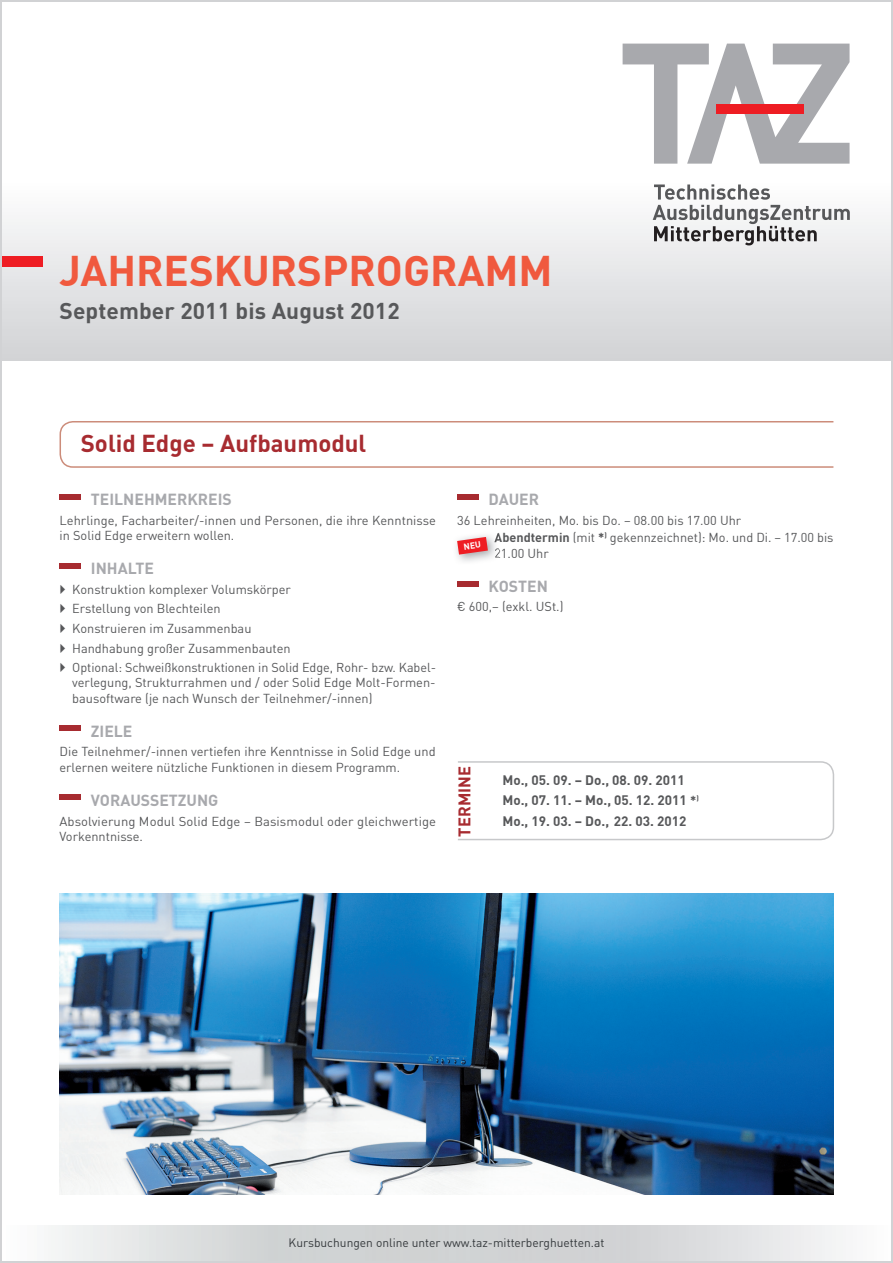
<style>
.page{position:relative;width:893px;height:1263px;background:#fff}
.page>*{position:absolute;margin:0;border:0;box-sizing:border-box;transform-origin:0 0}
.t1{font:700 42px "DIN";color:#f0593e}
.t2{font:700 24px "DIN";color:#a72b30}
.t3{font:700 22.5px "DIN";letter-spacing:.005em;color:#57585a}
.t4{font:700 16.5px "DIN";color:#a72b30}
.t5{font:700 15.75px "DIN";color:#a8a9ad}
.t6{font:700 13.5px/20.4px "DIN";color:#57585a}
.t7{font:12.75px/15.3px "DIN";color:#57585a}
.t8{font:12px "DIN";color:#363a3d}
.s1{font-weight:700}
.s2{font-size:12.75px}
</style>
<div class="page">
<div style="left:2px;top:2px;width:889px;height:359px;background:linear-gradient(to bottom,#fff,#dcdddf)"></div>
<svg style="left:623px;top:44px;width:226px;height:120px"></svg>
<svg style="left:653px;top:184px;width:197px;height:61px"></svg>
<div style="left:716px;top:104px;width:87px;height:10px;background:#ee1d23"></div>
<div style="left:2px;top:256px;width:41px;height:11px;background:#ee1d23"></div>
<svg style="left:51px;top:1225px;width:792px;height:36px;background:#d9dbdc"></svg>
<svg style="left:59px;top:421px;width:775px;height:47px"></svg>
<div style="left:60px;top:494px;width:21px;height:5px;background:#a72b30"></div>
<div style="left:60px;top:563px;width:21px;height:5px;background:#a72b30"></div>
<div style="left:60px;top:726px;width:21px;height:5px;background:#a72b30"></div>
<div style="left:457px;top:494px;width:21px;height:5px;background:#a72b30"></div>
<div style="left:457px;top:581px;width:21px;height:5px;background:#a72b30"></div>
<img style="left:456px;top:535px;width:41px;height:27px">
<svg style="left:494px;top:533px;width:5px;height:9px"></svg>
<svg style="left:495px;top:548px;width:4px;height:10px"></svg>
<div style="left:60px;top:795px;width:21px;height:5px;background:#a72b30"></div>
<img style="left:60px;top:893px;width:773px;height:302px">
<svg style="left:458px;top:761px;width:377px;height:80px"></svg>
<svg style="left:457px;top:537px;width:31px;height:18px"></svg>
<h1 class="t1" style="left:60px;top:243px;width:495px">JAHRESKURSPROGRAMM</h1>
<h3 class="t3" style="left:60px;top:296px;width:342px">September 2011 bis August 2012</h3>
<h2 class="t2" style="left:81px;top:428px;width:287px">Solid Edge − Aufbaumodul</h2>
<p class="t5" style="left:91px;top:489px;width:142px">TEILNEHMERKREIS</p>
<p class="t7" style="left:60px;top:512px;width:378px">Lehrlinge, Facharbeiter/-innen und Personen, die ihre Kenntnisse in Solid Edge erweitern wollen.</p>
<p class="t5" style="left:91px;top:558px;width:65px">INHALTE</p>
<p class="t7" style="left:72px;top:579px;width:365px;line-height:19.5px">Konstruktion komplexer Volumskörper<br>Erstellung von Blechteilen<br>Konstruieren im Zusammenbau<br>Handhabung großer Zusammenbauten<br>Optional: Schweißkonstruktionen in Solid Edge, Rohr- bzw. Kabel-</p>
<p class="t7" style="left:72px;top:675px;width:365px">verlegung, Strukturrahmen und / oder Solid Edge Molt-Formen&shy;bausoftware (je nach Wunsch der Teilnehmer/-innen)</p>
<p class="t5" style="left:91px;top:721px;width:43px">ZIELE</p>
<p class="t7" style="left:60px;top:744px;width:378px">Die Teilnehmer/-innen vertiefen ihre Kenntnisse in Solid Edge und erlernen weitere nützliche Funktionen in diesem Programm.</p>
<p class="t5" style="left:91px;top:790px;width:129px">VORAUSSETZUNG</p>
<p class="t7" style="left:60px;top:813px;width:378px">Absolvierung Modul Solid Edge − Basismodul oder gleichwertige<br>Vorkenntnisse.</p>
<p class="t5" style="left:488px;top:489px;width:52px">DAUER</p>
<p class="t7" style="left:494px;top:511px;width:341px;line-height:17.4px;text-indent:-37px">36 Lehreinheiten, Mo. bis Do. − 08.00 bis 17.00 Uhr<br><span class="s1">Abendtermin</span> (mit <span class="s1">*</span><sup>)</sup> gekennzeichnet): Mo. und Di. − 17.00 bis</p>
<p class="t7" style="left:494px;top:545px;width:56px">21.00 Uhr</p>
<p class="t5" style="left:488px;top:576px;width:61px">KOSTEN</p>
<p class="t7" style="left:457px;top:599px;width:108px">€ 600,− (exkl. USt.)</p>
<p class="t4" style="left:454px;top:837px;width:72px;rotate:-90deg">TERMINE</p>
<p class="t6" style="left:502px;top:769px;width:198px">Mo., 05. 09. − Do., 08. 09. 2011<br>Mo., 07. 11. − Mo., 05. 12. 2011 <span class="s2">*</span><sup>)<br></sup>Mo., 19. 03. − Do., 22. 03. 2012</p>
<p class="t8" style="left:289px;top:1235px;width:317px">Kursbuchungen online unter www.taz-mitterberghuetten.at</p>
</div>
